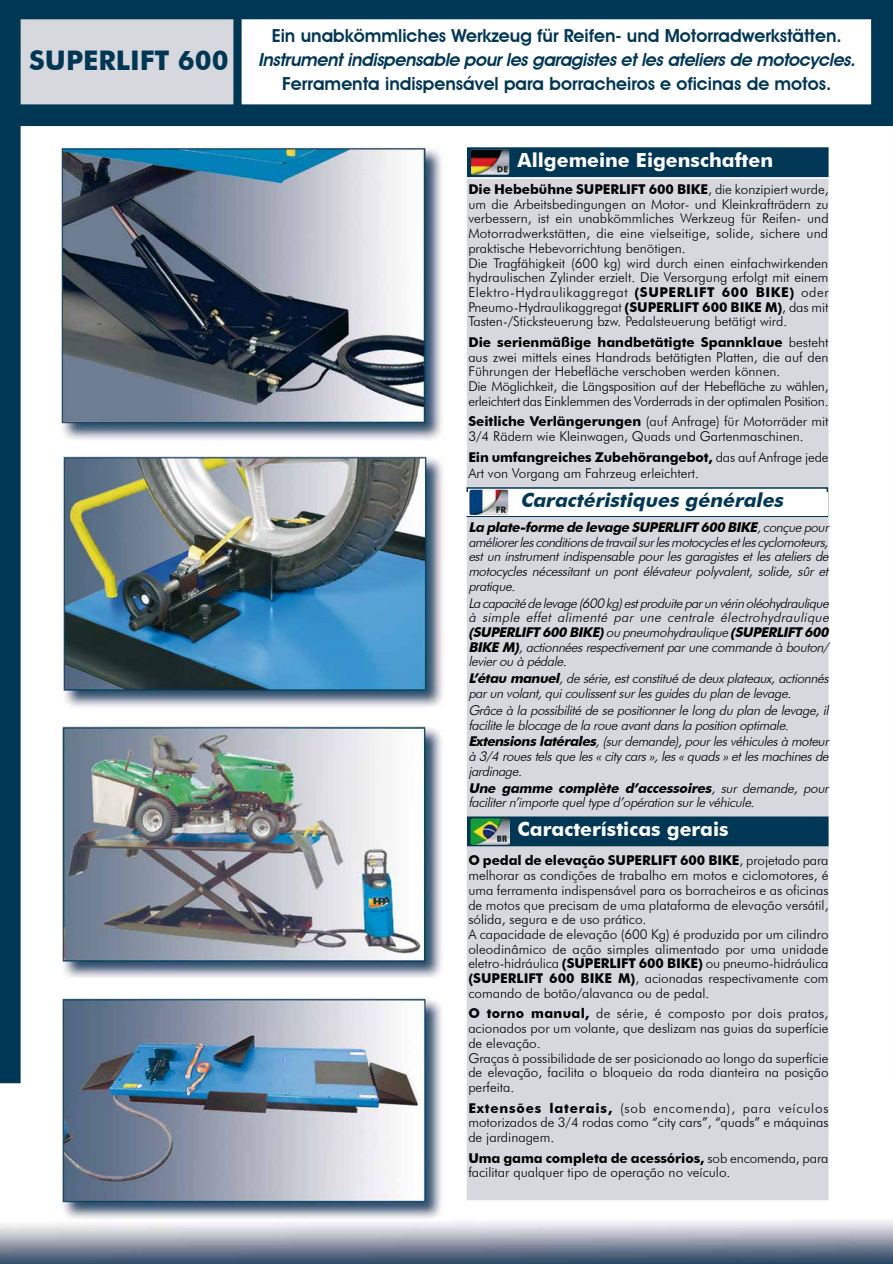
<style>
.page{position:relative;width:893px;height:1264px;background:#fff}
.page>*{position:absolute;margin:0;border:0;box-sizing:border-box;transform-origin:0 0}
.t1{font:700 27px "Futura BT";color:#003754}
.t2{font:700 19.5px "Futura BT";color:#fff}
.t3{font:italic 700 19.5px "Futura BT";color:#003754}
.t4{font:600 18px "Avant Garde IT Cby BT";color:#003754}
.t5{font:italic 600 18px "Avant Garde IT Cby BT";color:#003754}
.Pa8{font:300 13.5px/14.7px "Futura BT";color:#000;text-align:justify}
.t6{font:italic 300 13.5px/14.7px "Futura BT";color:#000;text-align:justify}
.Pa8-2{font:300 13.5px/14.7px "Futura BT";letter-spacing:-.02em;color:#000}
.s1{font-weight:700}
</style>
<div class="page">
<div style="left:0;top:0;width:893px;height:1083px;background:#003754"></div>
<div style="left:21px;top:126px;width:872px;height:969px;background:#fff"></div>
<div style="left:21px;top:19px;width:212px;height:85px;background:#d7d7de;border:2px solid #d7d7de"></div>
<div style="left:241px;top:19px;width:630px;height:85px;background:#fff;border:2px solid #fff"></div>
<img style="left:61px;top:147px;width:381px;height:293px">
<img style="left:61px;top:997px;width:384px;height:221px">
<img style="left:63px;top:726px;width:379px;height:251px">
<img style="left:0;top:1220px;width:892px;height:43px">
<img style="left:64px;top:456px;width:379px;height:251px">
<div style="left:467px;top:179px;width:361px;height:1021px;background:#d7d7de"></div>
<div style="left:467px;top:147px;width:361px;height:30px;background:#003754;border:2px solid #003754"></div>
<div style="left:466px;top:487px;width:362px;height:30px;background:#fff;border:2px solid #003754"></div>
<div style="left:466px;top:492px;width:361px;height:23px;background:#fff"></div>
<div style="left:467px;top:816px;width:361px;height:30px;background:#003754;border:2px solid #003754"></div>
<img style="left:470px;top:818px;width:39px;height:26px">
<img style="left:471px;top:150px;width:38px;height:25px">
<img style="left:469px;top:489px;width:39px;height:26px">
<p class="t1" style="left:29px;top:44px;width:201px">SUPERLIFT 600</p>
<p class="t4" style="left:272px;top:25px;width:571px">Ein unabkömmliches Werkzeug für Reifen- und Motorradwerkstätten.</p>
<p class="t5" style="left:258px;top:49px;width:603px">Instrumentindispensable pourlesgaragistesetlesateliersde motocycles.</p>
<p class="t4" style="left:282px;top:73px;width:550px">Ferramenta indispensável para borracheiros e oficinas de motos.</p>
<p class="t2" style="left:517px;top:148px;width:257px">Allgemeine Eigenschaften</p>
<p class="Pa8" style="left:468px;top:182px;width:362px"><span class="s1">Die Hebebühne SUPERLIFT 600 BIKE</span>, die konzipiert wurde, um die Arbeitsbedingungen an Motor- und Kleinkrafträdern zu verbessern, ist ein unabkömmliches Werkzeug für Reifen- und Motorradwerkstätten, die eine vielseitige, solide, sichere und praktische Hebevorrichtung benötigen.</p>
<p class="Pa8" style="left:468px;top:255px;width:362px">Die Tragfähigkeit (600 kg) wird durch einen einfachwirkenden hydraulischen Zylinder erzielt. Die Versorgung erfolgt mit einem Elektro-Hydraulikaggregat <span class="s1">(SUPERLIFT 600 BIKE)</span> oder Pneumo-Hydraulikaggregat <span class="s1">(SUPERLIFT 600 BIKE M)</span>, das mit Tasten-/Sticksteuerung bzw. Pedalsteuerung betätigt wird.</p>
<p class="Pa8" style="left:468px;top:335px;width:362px"><span class="s1">Die serienmäßige handbetätigte Spannklaue</span> besteht aus zwei mittels eines Handrads betätigten Platten, die auf den Führungen der Hebefläche verschoben werden können.</p>
<p class="Pa8-2" style="left:468px;top:379px;width:362px">Die Möglichkeit, die Längsposition auf der Hebefläche zu wählen, erleichtert das Einklemmen des Vorderrads in der optimalen Position.</p>
<p class="Pa8" style="left:468px;top:414px;width:362px"><span class="s1">Seitliche Verlängerungen</span> (auf Anfrage) für Motorräder mit<br>3/4 Rädern wie Kleinwagen, Quads und Gartenmaschinen.</p>
<p class="Pa8" style="left:468px;top:449px;width:362px;line-height:15.8px"><span class="s1">Ein umfangreiches Zubehörangebot,</span> das auf Anfrage jede<br>Art von Vorgang am Fahrzeug erleichtert.</p>
<p class="t3" style="left:520px;top:488px;width:269px">Caractéristiques générales</p>
<p class="t6" style="left:468px;top:519px;width:365px"><span class="s1">La plate-forme de levage SUPERLIFT 600 BIKE</span>,conçuepour améliorerlesconditionsdetravailsurlesmotocyclesetlescyclomoteurs, est un instrument indispensable pour les garagistes et les ateliers de motocycles nécessitant un pont élévateur polyvalent, solide, sûr et pratique.</p>
<p class="t6" style="left:468px;top:595px;width:365px">Lacapacitédelevage(600 kg)estproduiteparunvérinoléohydraulique à simple effet alimenté par une centrale électrohydraulique <span class="s1">(SUPERLIFT 600 BIKE)</span>ou pneumohydraulique<span class="s1">(SUPERLIFT 600<br>BIKE M)</span>,actionnéesrespectivementparunecommandeà bouton/ levierou à pédale.</p>
<p class="t6" style="left:468px;top:671px;width:365px"><span class="s1">L’étau manuel</span>,desérie,estconstituédedeuxplateaux,actionnés parun volant,quicoulissentsurlesguidesdu plan delevage.</p>
<p class="t6" style="left:468px;top:702px;width:365px">Grâceà la possibilitédesepositionnerlelong du plan delevage,il faciliteleblocagedela roueavantdansla position optimale.</p>
<p class="t6" style="left:468px;top:734px;width:365px"><span class="s1">Extensionslatérales</span>,(surdemande),pourlesvéhiculesà moteur à 3/4 rouestelsqueles« citycars »,les« quads »etlesmachinesde jardinage.</p>
<p class="t6" style="left:468px;top:780px;width:365px"><span class="s1">Une gamme complète d’accessoires</span>, sur demande, pour facilitern’importequeltyped’opération surlevéhicule.</p>
<p class="t2" style="left:517px;top:817px;width:212px">Características gerais</p>
<p class="Pa8" style="left:468px;top:853px;width:362px"><span class="s1">O pedal de elevação SUPERLIFT 600 BIKE</span>, projetado para melhorar as condições de trabalho em motos e ciclomotores, é uma ferramenta indispensável para os borracheiros e as oficinas de motos que precisam de uma plataforma de elevação versátil, sólida, segura e de uso prático.</p>
<p class="Pa8" style="left:468px;top:926px;width:362px">A capacidade de elevação (600 Kg) é produzida por um cilindro oleodinâmico de ação simples alimentado por uma unidade eletro-hidráulica <span class="s1">(SUPERLIFT 600 BIKE)</span> ou pneumo-hidráulica <span class="s1">(SUPERLIFT 600 BIKE M)</span>, acionadas respectivamente com comando de botão/alavanca ou de pedal.</p>
<p class="Pa8" style="left:468px;top:1006px;width:362px"><span class="s1">O torno manual,</span> de série, é composto por dois pratos, acionados por um volante, que deslizam nas guias da superfície de elevação.</p>
<p class="Pa8" style="left:468px;top:1050px;width:362px">Graças à possibilidade de ser posicionado ao longo da superfície de elevação, facilita o bloqueio da roda dianteira na posição perfeita.</p>
<p class="Pa8" style="left:468px;top:1100px;width:362px"><span class="s1">Extensões laterais,</span> (sob encomenda), para veículos motorizados de 3/4 rodas como “city cars”, “quads” e máquinas de jardinagem.</p>
<p class="Pa8" style="left:468px;top:1150px;width:362px"><span class="s1">Uma gama completa de acessórios,</span> sob encomenda, para facilitar qualquer tipo de operação no veículo.</p>
</div>
